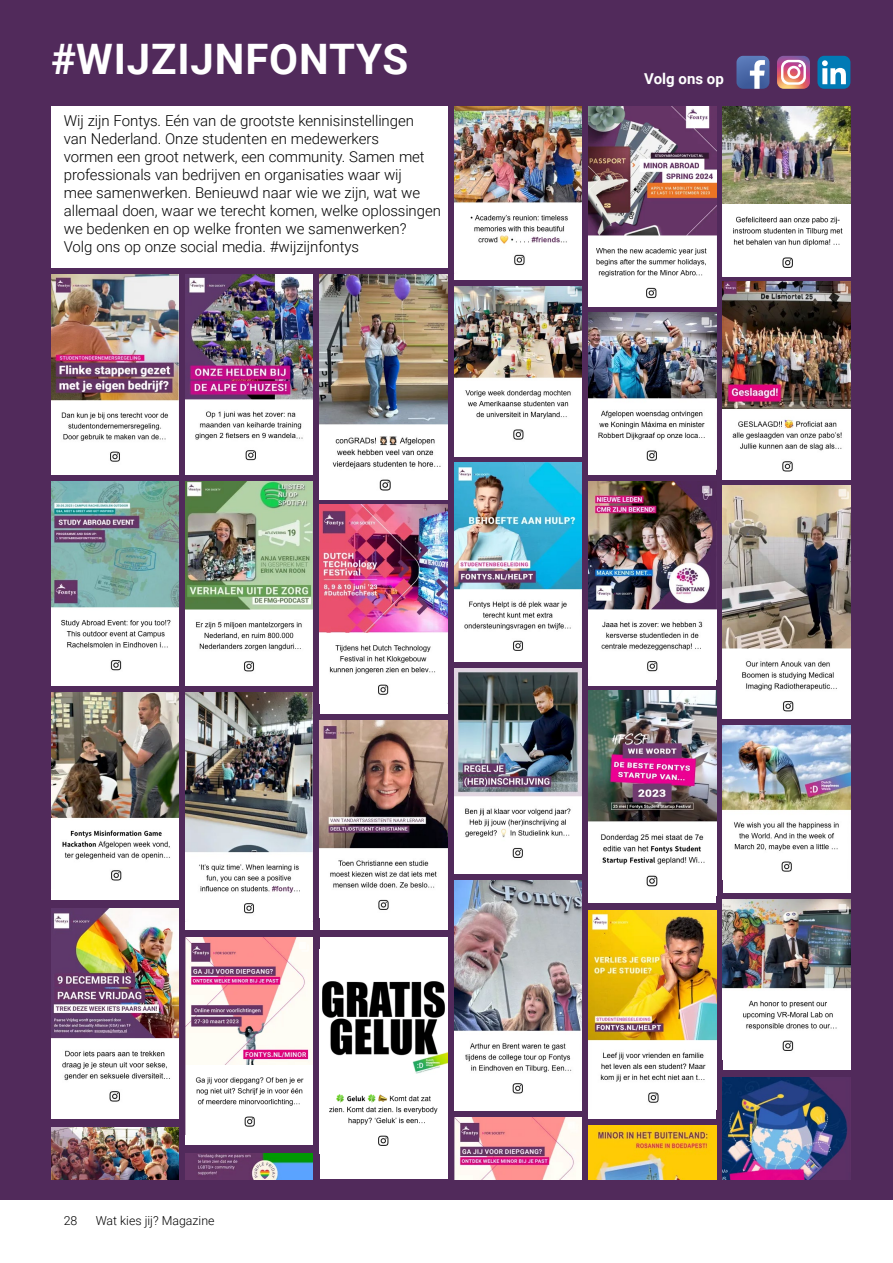
<style>
.page{position:relative;width:893px;height:1263px;background:#fff}
.page>*{position:absolute;margin:0;border:0;box-sizing:border-box;transform-origin:0 0}
.t1{font:700 42px "Roboto";letter-spacing:.02em;color:#fff}
.t2{font:300 15px/18px "Roboto";letter-spacing:-.005em;color:#000}
.t3{font:700 15px "Roboto";color:#fff}
.t4{font:300 12.3px "Roboto";color:#000}
</style>
<div class="page">
<div style="left:0;top:0;width:893px;height:1199px;background:#512a5b"></div>
<div style="left:454px;top:106px;width:128px;height:173px;background:#fff"></div>
<img style="left:454px;top:106px;width:128px;height:160px">
<img style="left:588px;top:106px;width:128px;height:200px">
<img style="left:320px;top:275px;width:127px;height:225px">
<div style="left:723px;top:900px;width:127px;height:170px;background:#fff"></div>
<img style="left:723px;top:900px;width:127px;height:151px">
<img style="left:723px;top:1077px;width:127px;height:102px">
<div style="left:51px;top:481px;width:128px;height:205px;background:#fff"></div>
<img style="left:51px;top:481px;width:128px;height:190px">
<div style="left:320px;top:505px;width:127px;height:209px;background:#fff"></div>
<img style="left:320px;top:505px;width:127px;height:190px">
<div style="left:185px;top:275px;width:128px;height:199px;background:#fff"></div>
<img style="left:185px;top:275px;width:128px;height:186px">
<div style="left:588px;top:313px;width:128px;height:161px;background:#fff"></div>
<img style="left:588px;top:313px;width:128px;height:148px">
<div style="left:588px;top:481px;width:128px;height:205px;background:#fff"></div>
<img style="left:588px;top:481px;width:128px;height:191px">
<img style="left:723px;top:486px;width:127px;height:233px">
<img style="left:723px;top:282px;width:127px;height:197px">
<div style="left:454px;top:286px;width:128px;height:170px;background:#fff"></div>
<img style="left:454px;top:286px;width:128px;height:154px">
<div style="left:51px;top:275px;width:128px;height:199px;background:#fff"></div>
<img style="left:51px;top:275px;width:128px;height:187px">
<div style="left:185px;top:692px;width:128px;height:238px;background:#fff"></div>
<img style="left:185px;top:692px;width:128px;height:222px">
<div style="left:185px;top:481px;width:128px;height:205px;background:#fff"></div>
<img style="left:185px;top:481px;width:128px;height:191px">
<img style="left:723px;top:106px;width:127px;height:98px">
<svg style="left:723px;top:204px;width:127px;height:72px;background:#efefef"></svg>
<svg style="left:777px;top:56px;width:33px;height:33px"></svg>
<svg style="left:736px;top:56px;width:33px;height:33px"></svg>
<div style="left:817px;top:56px;width:33px;height:33px;background:#007ab5;border-radius:7px"></div>
<svg style="left:822px;top:60px;width:24px;height:24px"></svg>
<div style="left:320px;top:721px;width:127px;height:209px;background:#fff"></div>
<img style="left:320px;top:721px;width:127px;height:189px">
<div style="left:454px;top:462px;width:128px;height:200px;background:#fff"></div>
<img style="left:454px;top:462px;width:128px;height:189px">
<div style="left:454px;top:669px;width:128px;height:204px;background:#fff"></div>
<img style="left:454px;top:669px;width:128px;height:189px">
<div style="left:185px;top:937px;width:128px;height:208px;background:#fff"></div>
<img style="left:185px;top:937px;width:128px;height:198px">
<img style="left:454px;top:1117px;width:128px;height:62px">
<div style="left:51px;top:692px;width:128px;height:208px;background:#fff"></div>
<img style="left:51px;top:692px;width:128px;height:189px">
<div style="left:588px;top:910px;width:128px;height:209px;background:#fff"></div>
<img style="left:588px;top:910px;width:128px;height:193px">
<img style="left:588px;top:1126px;width:128px;height:53px">
<img style="left:185px;top:1153px;width:128px;height:26px">
<div style="left:320px;top:937px;width:127px;height:242px;background:#fff"></div>
<img style="left:322px;top:981px;width:125px;height:165px">
<div style="left:454px;top:880px;width:128px;height:230px;background:#fff"></div>
<img style="left:454px;top:880px;width:128px;height:214px">
<div style="left:51px;top:908px;width:128px;height:211px;background:#fff"></div>
<img style="left:51px;top:908px;width:128px;height:194px">
<img style="left:51px;top:1127px;width:128px;height:52px">
<div style="left:588px;top:690px;width:128px;height:213px;background:#fff"></div>
<img style="left:588px;top:690px;width:128px;height:197px">
<div style="left:51px;top:106px;width:397px;height:162px;background:#fff"></div>
<div style="left:723px;top:725px;width:127px;height:168px;background:#fff"></div>
<img style="left:723px;top:725px;width:127px;height:147px">
<h1 class="t1" style="left:51px;top:30px;width:359px">#WIJZIJNFONTYS</h1>
<p class="t2" style="left:64px;top:111px;width:379px">Wij zijn Fontys. Eén van de grootste kennisinstellingen<br>van Nederland. Onze studenten en medewerkers<br>vormen een groot netwerk, een community. Samen met professionals van bedrijven en organisaties waar wij<br>mee samenwerken. Benieuwd naar wie we zijn, wat we allemaal doen, waar we terecht komen, welke oplossingen we bedenken en op welke fronten we samenwerken?<br>Volg ons op onze social media. #wijzijnfontys</p>
<p class="t3" style="left:644px;top:68px;width:81px">Volg ons op</p>
<p class="t4" style="left:64px;top:1212px;width:15px">28</p>
<p class="t4" style="left:96px;top:1212px;width:120px">Wat kies jij? Magazine</p>
</div>
